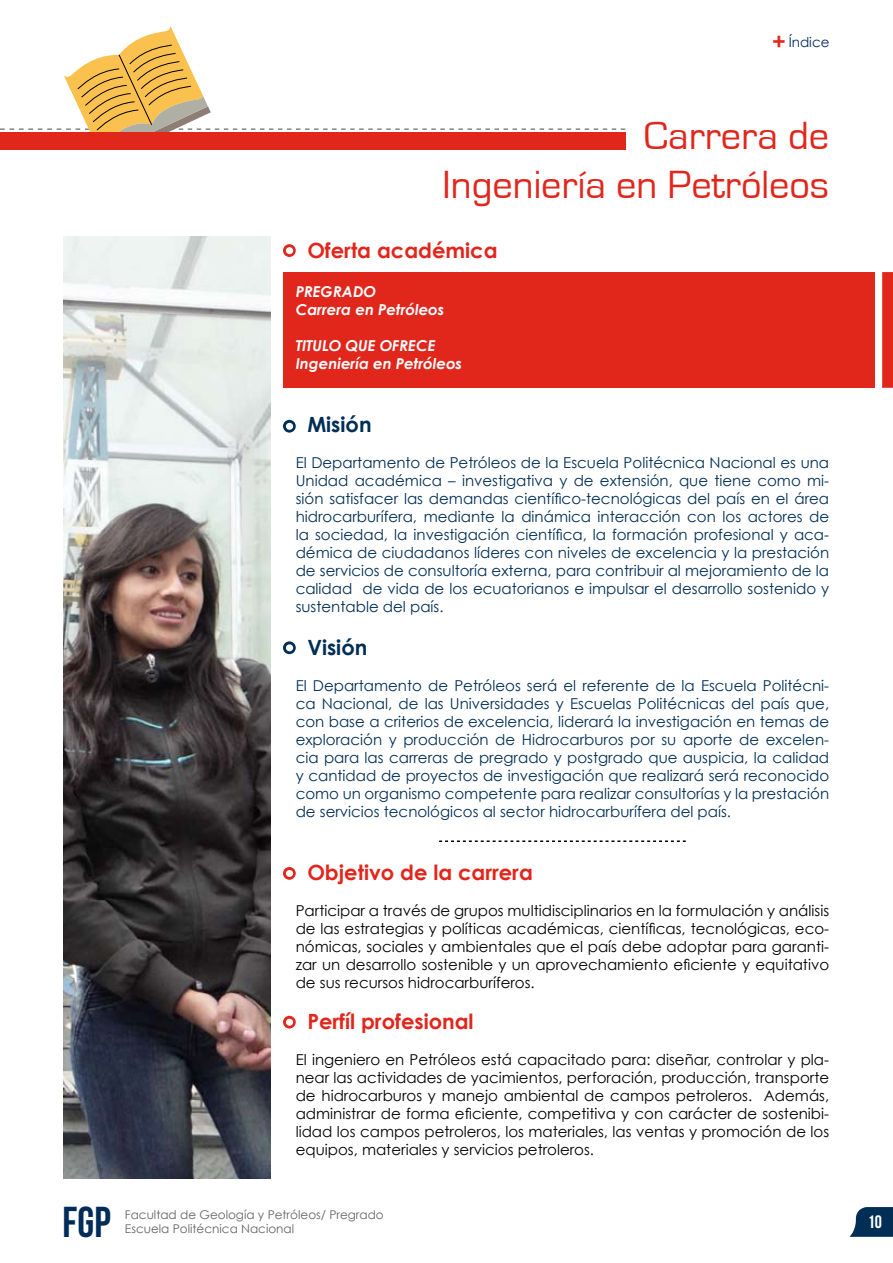
<style>
.page{position:relative;width:893px;height:1263px;background:#fff}
.page>*{position:absolute;margin:0;border:0;box-sizing:border-box;transform-origin:0 0}
.t1{font:43.2px "Bebas Neue";color:#002c5a}
.t2{font:40.5px/48.6px "Eurostile";color:#e1261c;text-align:right}
.t3{font:33px "Bebas Neue";color:#e1261c}
.t4{font:700 21px "Century Gothic";color:#e1261c}
.t5{font:700 21px "Century Gothic";color:#002e55}
.t6{font:18px "Bebas Neue";color:#fff}
.t7{font:15px/18px "Century Gothic";color:#002e55;text-align:justify}
.t8{font:15px/18px "Century Gothic";color:#000;text-align:justify}
.t9{font:italic 700 15px/18px "Century Gothic";color:#fff}
.t10{font:13.5px "Century Gothic";color:#00265b}
.t11{font:12px "Century Gothic";color:#636363}
</style>
<div class="page">
<svg style="left:0;top:26px;width:625px;height:107px"></svg>
<div style="left:0;top:133px;width:625px;height:17px;background:#e1261c"></div>
<svg style="left:849px;top:1207px;width:44px;height:30px"></svg>
<svg style="left:283px;top:244px;width:13px;height:13px"></svg>
<svg style="left:283px;top:1016px;width:13px;height:12px"></svg>
<svg style="left:283px;top:420px;width:13px;height:13px"></svg>
<svg style="left:283px;top:641px;width:13px;height:13px"></svg>
<div style="left:283px;top:272px;width:591px;height:115px;background:#e1261c"></div>
<svg style="left:882px;top:272px;width:11px;height:115px"></svg>
<img style="left:64px;top:236px;width:206px;height:942px">
<svg style="left:439px;top:840px;width:247px;height:2px"></svg>
<svg style="left:283px;top:867px;width:13px;height:13px"></svg>
<h3 class="t3" style="left:772px;top:23px;width:15px">+</h3>
<p class="t10" style="left:789px;top:34px;width:42px">Índice</p>
<h2 class="t2" style="left:443px;top:113px;width:388px">Carrera de<br>Ingeniería en Petróleos</h2>
<h3 class="t4" style="left:307px;top:237px;width:192px">Oferta académica</h3>
<p class="t9" style="left:296px;top:283px;width:150px">PREGRADO<br>Carrera en Petróleos</p>
<p class="t9" style="left:296px;top:337px;width:168px">TITULO QUE OFRECE<br>Ingeniería en Petróleos</p>
<h3 class="t5" style="left:307px;top:411px;width:66px">Misión</h3>
<p class="t7" style="left:296px;top:453px;width:535px">El Departamento de Petróleos de la Escuela Politécnica Nacional es una Unidad académica – investigativa y de extensión, que tiene como mi&shy;sión satisfacer las demandas científico-tecnológicas del país en el área hidrocarburífera, mediante la dinámica interacción con los actores de la sociedad, la investigación científica, la formación profesional y aca&shy;démica de ciudadanos líderes con niveles de excelencia y la prestación de servicios de consultoría externa, para contribuir al mejoramiento de la calidad de vida de los ecuatorianos e impulsar el desarrollo sostenido y sustentable del país.</p>
<h3 class="t5" style="left:307px;top:634px;width:62px">Visión</h3>
<p class="t7" style="left:296px;top:677px;width:535px">El Departamento de Petróleos será el referente de la Escuela Politécni&shy;ca Nacional, de las Universidades y Escuelas Politécnicas del país que, con base a criterios de excelencia, liderará la investigación en temas de exploración y producción de Hidrocarburos por su aporte de excelen&shy;cia para las carreras de pregrado y postgrado que auspicia, la calidad y cantidad de proyectos de investigación que realizará será reconocido como un organismo competente para realizar consultorías y la prestación de servicios tecnológicos al sector hidrocarburífera del país.</p>
<h3 class="t4" style="left:307px;top:859px;width:227px">Objetivo de la carrera</h3>
<p class="t8" style="left:296px;top:901px;width:535px">Participar a través de grupos multidisciplinarios en la formulación y análisis de las estrategias y políticas académicas, científicas, tecnológicas, eco&shy;nómicas, sociales y ambientales que el país debe adoptar para garanti&shy;zar un desarrollo sostenible y un aprovechamiento eficiente y equitativo de sus recursos hidrocarburíferos.</p>
<h3 class="t4" style="left:307px;top:1008px;width:168px">Perfíl profesional</h3>
<p class="t8" style="left:296px;top:1051px;width:535px">El ingeniero en Petróleos está capacitado para: diseñar, controlar y pla&shy;near las actividades de yacimientos, perforación, producción, transporte de hidrocarburos y manejo ambiental de campos petroleros. Además, administrar de forma eficiente, competitiva y con carácter de sostenibi&shy;lidad los campos petroleros, los materiales, las ventas y promoción de los equipos, materiales y servicios petroleros.</p>
<h1 class="t1" style="left:63px;top:1199px;width:49px">FGP</h1>
<p class="t11" style="left:125px;top:1207px;width:260px">Facultad de Geología y Petróleos/ Pregrado</p>
<p class="t11" style="left:125px;top:1221px;width:171px">Escuela Politécnica Nacional</p>
<p class="t6" style="left:868px;top:1212px;width:16px">10</p>
</div>
